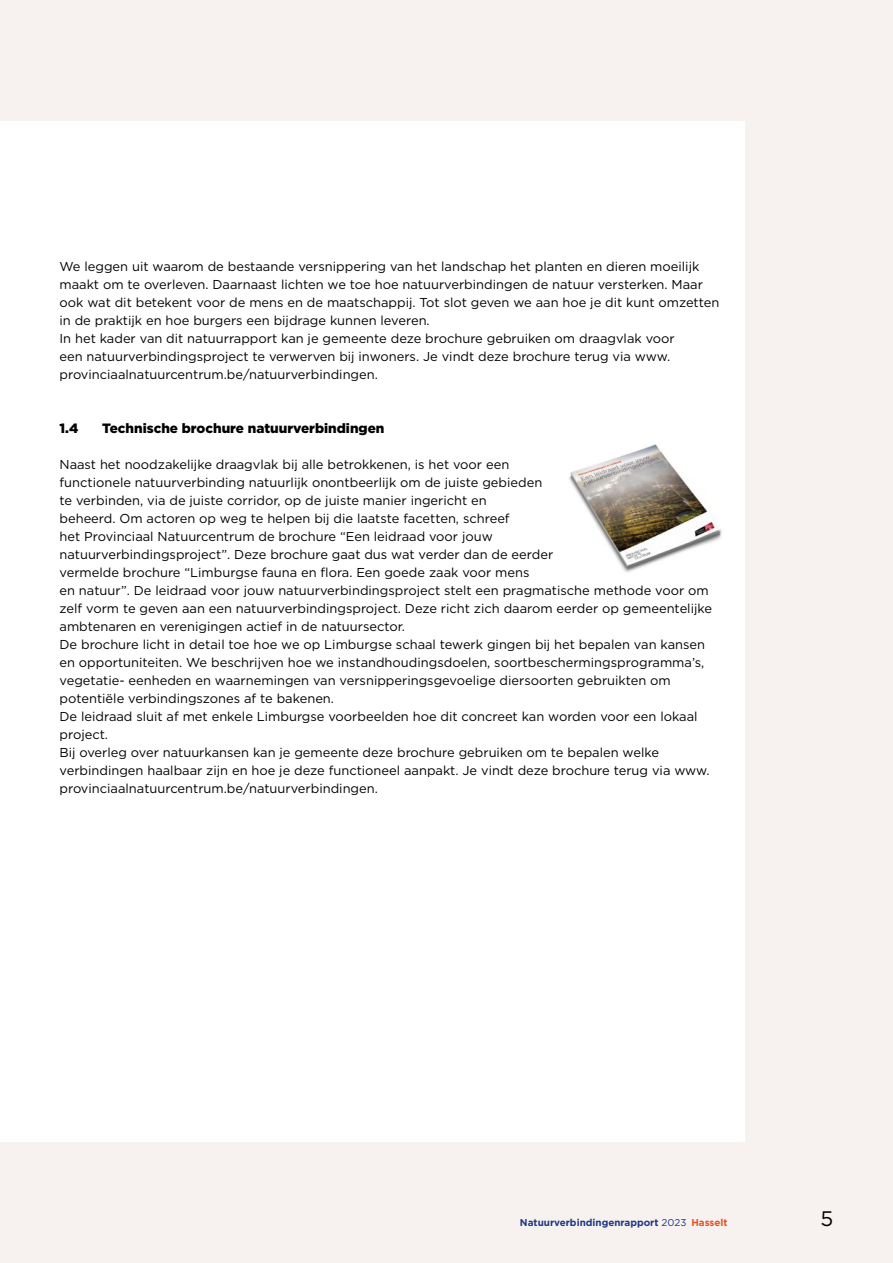
<style>
.page{position:relative;width:893px;height:1263px;background:#f7f1ef}
.page>*{position:absolute;margin:0;border:0;box-sizing:border-box;transform-origin:0 0}
.t1{font:21px "Gotham";color:#000}
.Titel_1_2{font:900 13.5px "Gotham";color:#000}
.Tekst_1_kolom_-recht{font:12.9px/18px "Gotham";color:#000}
.t2{font:700 9.9px "Gotham";color:#1d3983}
.s1{font-weight:400}
.s2{color:#eb5025}
</style>
<div class="page">
<div style="left:0;top:121px;width:745px;height:1021px;background:#fff"></div>
<img style="left:569px;top:444px;width:153px;height:129px">
<p class="Tekst_1_kolom_-recht" style="left:60px;top:257px;width:661px">We leggen uit waarom de bestaande versnippering van het landschap het planten en dieren moeilijk maakt om te overleven. Daarnaast lichten we toe hoe natuurverbindingen de natuur versterken. Maar ook wat dit betekent voor de mens en de maatschappij. Tot slot geven we aan hoe je dit kunt omzetten in de praktijk en hoe burgers een bijdrage kunnen leveren.</p>
<p class="Tekst_1_kolom_-recht" style="left:60px;top:329px;width:617px">In het kader van dit natuurrapport kan je gemeente deze brochure gebruiken om draagvlak voor een natuurverbindingsproject te verwerven bij inwoners. Je vindt deze brochure terug via www. provinciaalnatuurcentrum.be/natuurverbindingen.</p>
<p class="Titel_1_2" style="left:60px;top:419px;width:20px">1.4</p>
<p class="Titel_1_2" style="left:102px;top:419px;width:284px">Technische brochure natuurverbindingen</p>
<p class="Tekst_1_kolom_-recht" style="left:60px;top:455px;width:654px">Naast het noodzakelijke draagvlak bij alle betrokkenen, is het voor een<br>functionele natuurverbinding natuurlijk onontbeerlijk om de juiste gebieden<br>te verbinden, via de juiste corridor, op de juiste manier ingericht en<br>beheerd. Om actoren op weg te helpen bij die laatste facetten, schreef<br>het Provinciaal Natuurcentrum de brochure “Een leidraad voor jouw<br>natuurverbindingsproject”. Deze brochure gaat dus wat verder dan de eerder<br>vermelde brochure “Limburgse fauna en flora. Een goede zaak voor mens<br>en natuur”. De leidraad voor jouw natuurverbindingsproject stelt een pragmatische methode voor om zelf vorm te geven aan een natuurverbindingsproject. Deze richt zich daarom eerder op gemeentelijke ambtenaren en verenigingen actief in de natuursector.</p>
<p class="Tekst_1_kolom_-recht" style="left:60px;top:635px;width:647px">De brochure licht in detail toe hoe we op Limburgse schaal tewerk gingen bij het bepalen van kansen en opportuniteiten. We beschrijven hoe we instandhoudingsdoelen, soortbeschermingsprogramma’s, vegetatie- eenheden en waarnemingen van versnipperingsgevoelige diersoorten gebruikten om potentiële verbindingszones af te bakenen.</p>
<p class="Tekst_1_kolom_-recht" style="left:60px;top:707px;width:640px">De leidraad sluit af met enkele Limburgse voorbeelden hoe dit concreet kan worden voor een lokaal project.</p>
<p class="Tekst_1_kolom_-recht" style="left:60px;top:743px;width:652px">Bij overleg over natuurkansen kan je gemeente deze brochure gebruiken om te bepalen welke verbindingen haalbaar zijn en hoe je deze functioneel aanpakt. Je vindt deze brochure terug via www. provinciaalnatuurcentrum.be/natuurverbindingen.</p>
<p class="t2" style="left:520px;top:1215px;width:209px">Natuurverbindingenrapport <span class="s1">2023</span> <span class="s2">Hasselt</span></p>
<h1 class="t1" style="left:821px;top:1205px;width:14px">5</h1>
</div>
